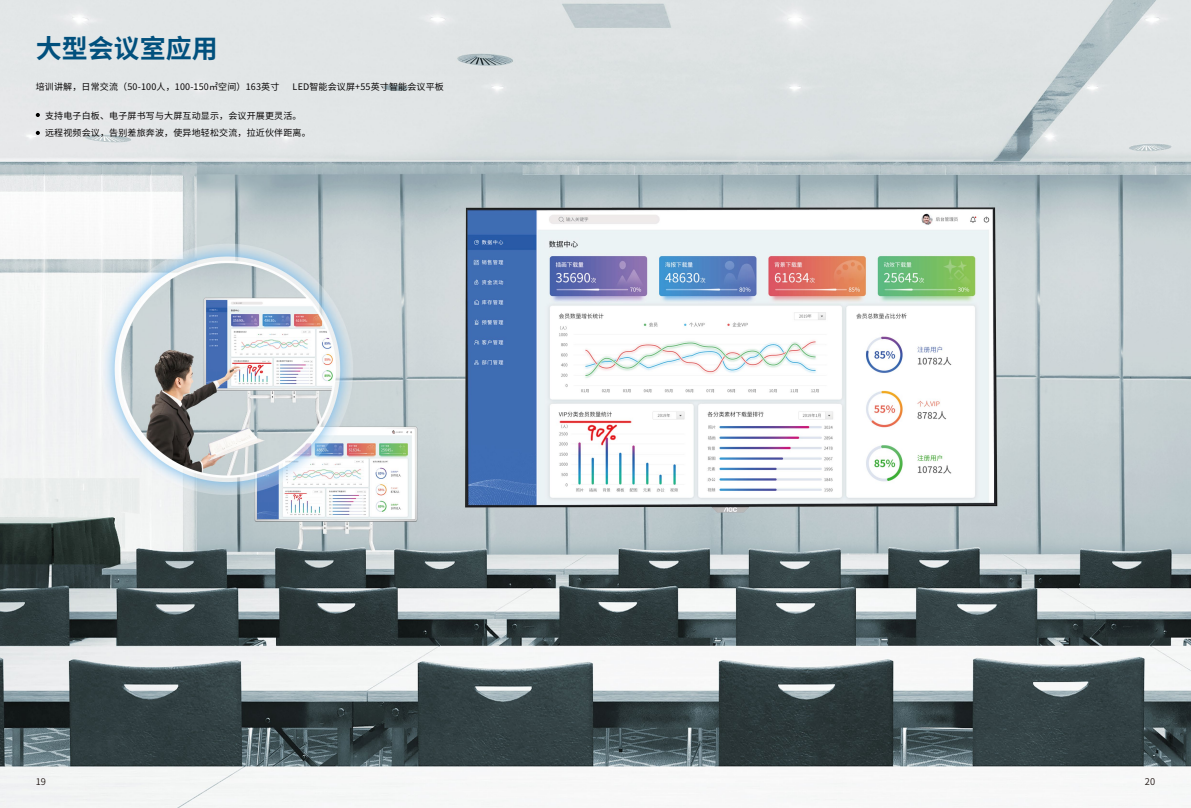
<style>
.page{position:relative;width:1191px;height:808px;background:#fff}
.page>*{position:absolute;margin:0;border:0;box-sizing:border-box;transform-origin:0 0}
.t1{font:700 26px "Source Han Sans CN";color:#01507d}
.t2{font:9.4px "Source Han Sans CN";color:#221815}
.t3{font:9.2px "Source Han Sans CN";color:#221815}
.t4{font:9px/17px "Source Han Sans CN";letter-spacing:.02em;color:#070505}
</style>
<div class="page">
<img style="left:0;top:0;width:1191px;height:808px">
<svg style="left:36px;top:113px;width:4px;height:4px"></svg>
<svg style="left:36px;top:131px;width:4px;height:4px"></svg>
<h1 class="t1" style="left:36px;top:34px;width:184px">大型会议室应用</h1>
<p class="t4" style="left:36px;top:79px;width:245px">培训讲解，日常交流（50-100人，100-150㎡空间）163英寸</p>
<p class="t4" style="left:293px;top:79px;width:153px">LED智能会议屏+55英寸智能会议平板</p>
<p class="t4" style="left:45px;top:107px;width:267px">支持电子白板、电子屏书写与大屏互动显示，会议开展更灵活。远程视频会议，告别差旅奔波，使异地轻松交流，拉近伙伴距离。</p>
<p class="t3" style="left:36px;top:776px;width:12px">19</p>
<p class="t2" style="left:1144px;top:776px;width:12px">20</p>
</div>
